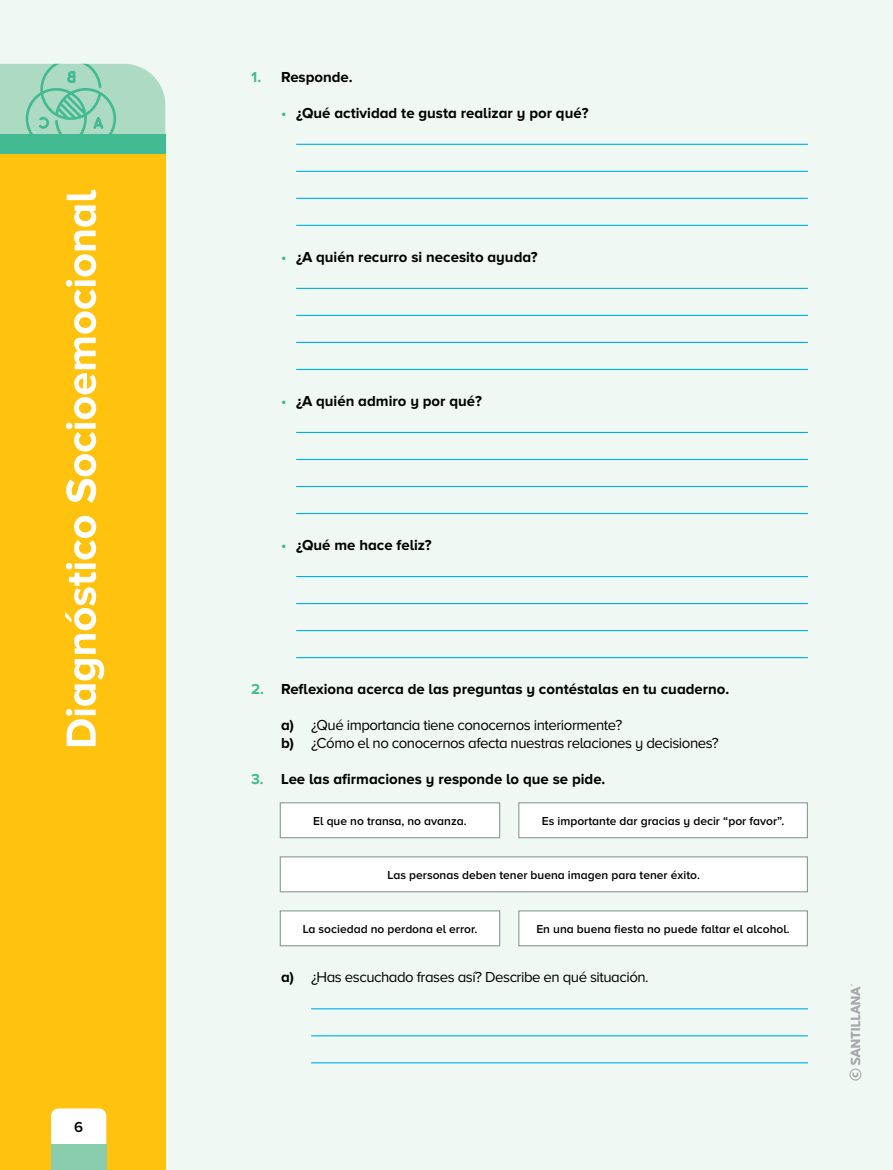
<style>
.page{position:relative;width:893px;height:1170px;background:#fff}
.page>*{position:absolute;margin:0;border:0;box-sizing:border-box;transform-origin:0 0}
.t1{font:700 15px "Proxima Nova A";color:#000}
.t2{font:15px/18px "Proxima Nova A";letter-spacing:-.03em;color:#000}
.t3{font:600 15px "Proxima Nova A";color:#000}
.t4{font:600 12px "Proxima Nova A";color:#000}
.s1{color:#43bb92}
.s2{font-weight:700}
</style>
<div class="page">
<div style="left:0;top:0;width:893px;height:1169px;background:#f0f8f3"></div>
<div style="left:0;top:154px;width:165px;height:1015px;background:#ffc20e"></div>
<div style="left:51px;top:1108px;width:55px;height:36px;background:#fff"></div>
<div style="left:51px;top:1144px;width:55px;height:25px;background:#88cdac"></div>
<svg style="left:0;top:64px;width:165px;height:682px"></svg>
<hr style="left:296px;top:144px;width:512px;height:1px;background:#00aeef">
<hr style="left:296px;top:171px;width:512px;height:1px;background:#00aeef">
<hr style="left:296px;top:198px;width:512px;height:1px;background:#00aeef">
<hr style="left:296px;top:225px;width:512px;height:1px;background:#00aeef">
<hr style="left:296px;top:288px;width:512px;height:1px;background:#00aeef">
<hr style="left:296px;top:315px;width:512px;height:1px;background:#00aeef">
<hr style="left:296px;top:342px;width:512px;height:1px;background:#00aeef">
<hr style="left:296px;top:369px;width:512px;height:1px;background:#00aeef">
<hr style="left:296px;top:432px;width:512px;height:1px;background:#00aeef">
<hr style="left:296px;top:459px;width:512px;height:1px;background:#00aeef">
<hr style="left:296px;top:486px;width:512px;height:1px;background:#00aeef">
<hr style="left:296px;top:513px;width:512px;height:1px;background:#00aeef">
<hr style="left:296px;top:576px;width:512px;height:1px;background:#00aeef">
<hr style="left:296px;top:603px;width:512px;height:1px;background:#00aeef">
<hr style="left:296px;top:630px;width:512px;height:1px;background:#00aeef">
<hr style="left:296px;top:657px;width:512px;height:1px;background:#00aeef">
<hr style="left:311px;top:1008px;width:497px;height:1px;background:#00aeef">
<hr style="left:311px;top:1035px;width:497px;height:1px;background:#00aeef">
<hr style="left:311px;top:1062px;width:497px;height:1px;background:#00aeef">
<div style="left:280px;top:802px;width:220px;height:35px;background:#fff"></div>
<div style="left:280px;top:802px;width:220px;height:36px;border:1px solid #869c96"></div>
<div style="left:280px;top:910px;width:220px;height:35px;background:#fff"></div>
<div style="left:280px;top:910px;width:220px;height:36px;border:1px solid #869c96"></div>
<div style="left:280px;top:856px;width:527px;height:35px;background:#fff"></div>
<div style="left:280px;top:856px;width:528px;height:36px;border:1px solid #869c96"></div>
<div style="left:519px;top:802px;width:288px;height:35px;background:#fff"></div>
<div style="left:518px;top:802px;width:290px;height:36px;border:1px solid #869c96"></div>
<div style="left:519px;top:910px;width:288px;height:35px;background:#fff"></div>
<div style="left:518px;top:910px;width:290px;height:36px;border:1px solid #869c96"></div>
<svg style="left:849px;top:984px;width:12px;height:96px"></svg>
<p class="t3" style="left:74px;top:1118px;width:11px">6</p>
<p class="t1" style="left:251px;top:68px;width:103px"><span class="s1">1.</span> Responde.</p>
<p class="t1" style="left:281px;top:104px;width:309px"><span class="s1">•</span> ¿Qué actividad te gusta realizar y por qué?</p>
<p class="t1" style="left:281px;top:248px;width:258px"><span class="s1">•</span> ¿A quién recurro si necesito ayuda?</p>
<p class="t1" style="left:281px;top:392px;width:202px"><span class="s1">•</span> ¿A quién admiro y por qué?</p>
<p class="t1" style="left:281px;top:536px;width:152px"><span class="s1">•</span> ¿Qué me hace feliz?</p>
<p class="t1" style="left:251px;top:680px;width:480px"><span class="s1">2.</span> Reflexiona acerca de las preguntas y contéstalas en tu cuaderno.</p>
<p class="t2" style="left:281px;top:716px;width:439px"><span class="s2">a)</span> ¿Qué importancia tiene conocernos interiormente?<br><span class="s2">b)</span> ¿Cómo el no conocernos afecta nuestras relaciones y decisiones?</p>
<p class="t1" style="left:251px;top:770px;width:356px"><span class="s1">3.</span> Lee las afirmaciones y responde lo que se pide.</p>
<p class="t4" style="left:313px;top:814px;width:155px">El que no transa, no avanza.</p>
<p class="t4" style="left:542px;top:814px;width:244px">Es importante dar gracias y decir “por favor”.</p>
<p class="t4" style="left:388px;top:868px;width:314px">Las personas deben tener buena imagen para tener éxito.</p>
<p class="t4" style="left:303px;top:922px;width:176px">La sociedad no perdona el error.</p>
<p class="t4" style="left:536px;top:922px;width:255px">En una buena fiesta no puede faltar el alcohol.</p>
<p class="t2" style="left:281px;top:968px;width:369px"><span class="s2">a)</span> ¿Has escuchado frases así? Describe en qué situación.</p>
</div>
